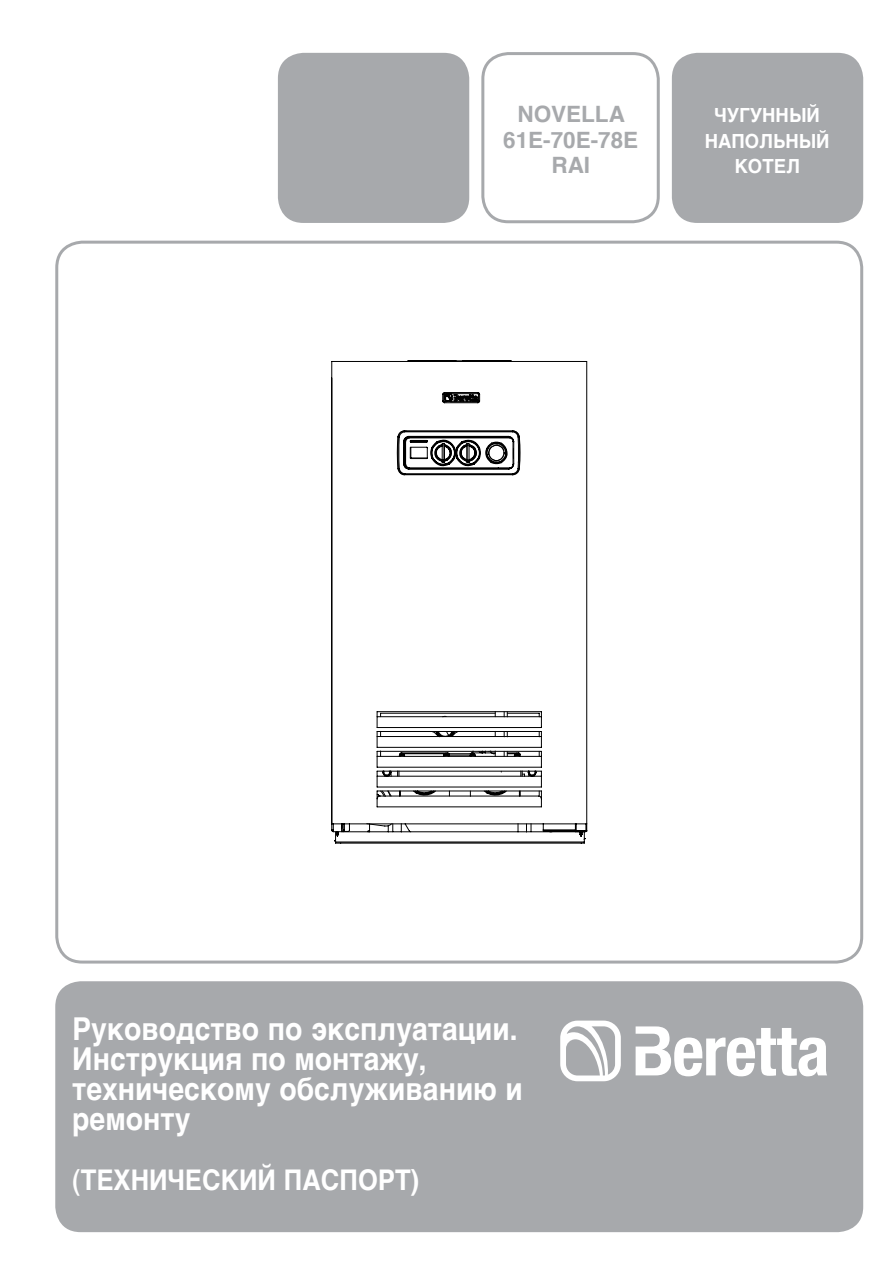
<style>
.page{position:relative;width:893px;height:1263px;background:#fff}
.page>*{position:absolute;margin:0;border:0;box-sizing:border-box;transform-origin:0 0}
.t1{font:700 31.5px/30px "Helvetica";color:#fff;scale:.9 1}
.t2{font:700 28.5px "Helvetica";color:#fff;scale:.9 1}
.t3{font:700 22.5px/25.5px "Helvetica";color:#a7a9ac;text-align:center}
.t4{font:700 19.5px/25.5px "Helvetica";color:#fff;text-align:center;scale:.95 1}
</style>
<div class="page">
<div style="left:278px;top:53px;width:191px;height:170px;background:#a7a9ac;border-radius:26px"></div>
<div style="left:55px;top:981px;width:808px;height:251px;background:#a7a9ac;border-radius:26px"></div>
<div style="left:672px;top:53px;width:191px;height:170px;background:#a7a9ac;border-radius:26px"></div>
<div style="left:481px;top:52px;width:179px;height:171px;border:3px solid #a7a9ac;border-radius:26px"></div>
<svg style="left:331px;top:361px;width:256px;height:471px"></svg>
<svg style="left:397px;top:392px;width:126px;height:320px"></svg>
<svg style="left:334px;top:712px;width:252px;height:132px"></svg>
<div style="left:55px;top:241px;width:808px;height:722px;border:3px solid #a7a9ac;border-radius:26px"></div>
<svg style="left:636px;top:1026px;width:191px;height:50px"></svg>
<svg style="left:560px;top:1020px;width:61px;height:61px"></svg>
<p class="t3" style="left:503px;top:103px;width:137px">NOVELLA<br>61E-70E-78E<br>RAI</p>
<p class="t4" style="left:705px;top:103px;width:133px">ЧУГУННЫЙ<br>НАПОЛЬНЫЙ<br>КОТЕЛ</p>
<p class="t1" style="left:72px;top:1014px;width:502px">Руководство по эксплуатации.<br>Инструкция по монтажу, техническому обслуживанию и ремонту</p>
<p class="t2" style="left:72px;top:1157px;width:387px">(ТЕХНИЧЕСКИЙ ПАСПОРТ)</p>
</div>
